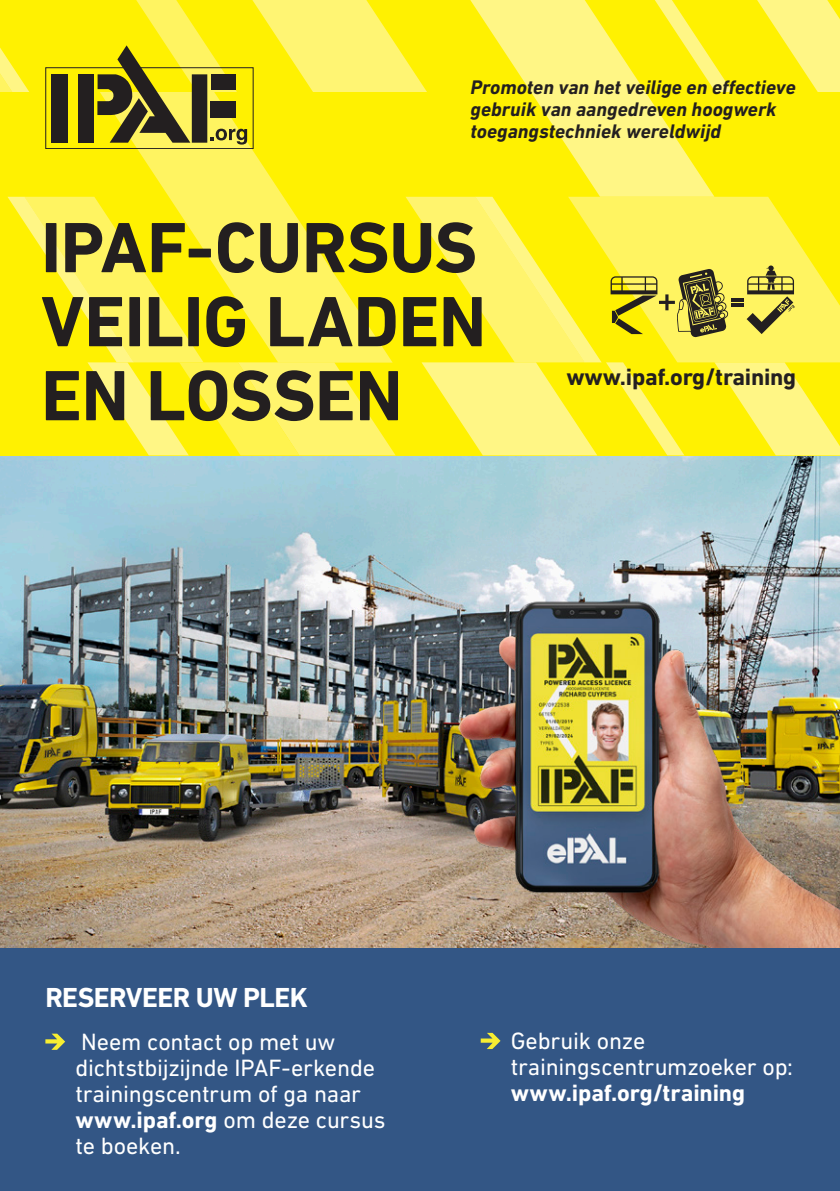
<style>
.page{position:relative;width:840px;height:1191px;background:#fff}
.page>*{position:absolute;margin:0;border:0;box-sizing:border-box;transform-origin:0 0}
.t1{font:700 72.2px/74px "DIN Next LT Pro";letter-spacing:-.005em;color:#231f20}
.t2{font:700 28px "DIN Next LT Pro";letter-spacing:-.02em;color:#fff}
.t3{font:24px/26px "DIN Next LT Pro";letter-spacing:-.01em;color:#fff}
.t4{font:700 24px "DIN Next LT Pro";letter-spacing:-.01em;color:#231f20}
.t5{font:italic 700 20px/22px "DIN Next LT Pro";color:#231f20}
.s1{font-weight:700}
</style>
<div class="page">
<img style="left:0;top:455px;width:839px;height:493px">
<div style="left:0;top:0;width:839px;height:455px;background:#fff101"></div>
<svg style="left:757px;top:0;width:82px;height:92px"></svg>
<svg style="left:0;top:48px;width:29px;height:44px"></svg>
<svg style="left:714px;top:64px;width:18px;height:28px"></svg>
<svg style="left:137px;top:149px;width:147px;height:48px;fill:#fff461"></svg>
<svg style="left:470px;top:0;width:244px;height:197px"></svg>
<svg style="left:7px;top:197px;width:388px;height:258px"></svg>
<svg style="left:45px;top:0;width:382px;height:149px"></svg>
<svg style="left:406px;top:197px;width:433px;height:258px"></svg>
<img style="left:437px;top:567px;width:402px;height:381px">
<div style="left:0;top:948px;width:839px;height:243px;background:#335685"></div>
<svg style="left:45px;top:1033px;width:20px;height:16px"></svg>
<svg style="left:480px;top:1032px;width:20px;height:17px"></svg>
<p class="t5" style="left:470px;top:76px;width:326px">Promoten van het veilige en effectieve gebruik van aangedreven hoogwerk toegangstechniek wereldwijd</p>
<p class="t1" style="left:41px;top:210px;width:446px">IPAF-CURSUS<br>VEILIG LADEN<br>EN LOSSEN</p>
<p class="t4" style="left:566px;top:362px;width:231px">www.ipaf.org/training</p>
<p class="t2" style="left:45px;top:981px;width:264px">RESERVEER UW PLEK</p>
<p class="t3" style="left:75px;top:1028px;width:311px">Neem contact op met uw dichtstbijzijnde IPAF-erkende trainingscentrum of ga naar <span class="s1">www.ipaf.org</span> om deze cursus te boeken.</p>
<p class="t3" style="left:510px;top:1027px;width:284px">Gebruik onze trainingscentrumzoeker op: <span class="s1">www.ipaf.org/training</span></p>
</div>
